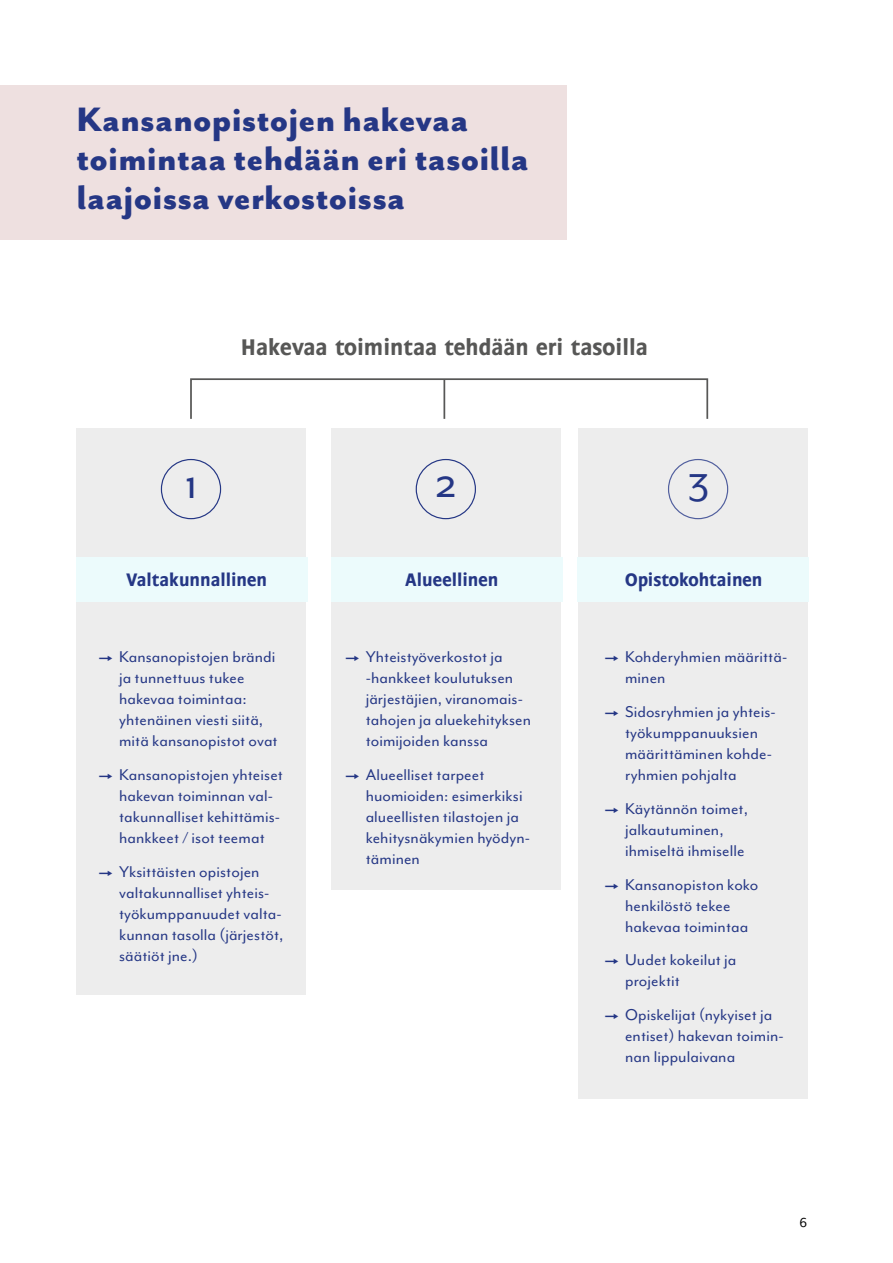
<style>
.page{position:relative;width:893px;height:1263px;background:#fff}
.page>*{position:absolute;margin:0;border:0;box-sizing:border-box;transform-origin:0 0}
.t1{font:46.5px "Mr Eaves San OT";color:#253785}
.t2{font:43.65px "Mr Eaves San OT";color:#253785;scale:1.06 1}
.t3{font:800 39px/39.3px "Mr Eaves San OT";letter-spacing:.005em;color:#253785}
.t4{font:500 22.5px "Chalfont";color:#575756}
.t5{font:18px/21px "Mr Eaves Mod OT";letter-spacing:.005em;color:#253785}
.t6{font:500 18px "Chalfont";color:#253785}
.t7{font:15px "Mr Eaves Mod OT";color:#000}
</style>
<div class="page">
<div style="left:332px;top:428px;width:229px;height:461px;background:#ededed"></div>
<div style="left:578px;top:428px;width:230px;height:671px;background:#ededed"></div>
<div style="left:77px;top:428px;width:229px;height:566px;background:#ededed"></div>
<div style="left:0;top:85px;width:567px;height:155px;background:#eee0e0"></div>
<div style="left:77px;top:558px;width:231px;height:44px;background:#ecfbfc"></div>
<div style="left:161px;top:459px;width:60px;height:60px;border:1px solid #253785;border-radius:50%"></div>
<div style="left:332px;top:558px;width:231px;height:44px;background:#ecfbfc"></div>
<div style="left:578px;top:558px;width:231px;height:44px;background:#ecfbfc"></div>
<div style="left:416px;top:459px;width:60px;height:60px;border:1px solid #253785;border-radius:50%"></div>
<div style="left:668px;top:459px;width:60px;height:60px;border:1px solid #515f9e;border-radius:50%"></div>
<svg style="left:190px;top:378px;width:519px;height:41px"></svg>
<hr style="left:443px;top:379px;width:2px;height:40px;background:#575756">
<p class="t3" style="left:77px;top:100px;width:454px">Kansanopistojen hakevaa toimintaa tehdään eri tasoilla laajoissa verkostoissa</p>
<p class="t4" style="left:241px;top:335px;width:408px">Hakevaa toimintaa tehdään eri tasoilla</p>
<p class="t1" style="left:185px;top:459px;width:14px">1</p>
<p class="t1" style="left:435px;top:458px;width:24px">2</p>
<p class="t2" style="left:687px;top:457px;width:22px">3</p>
<p class="t6" style="left:126px;top:570px;width:142px">Valtakunnallinen</p>
<p class="t6" style="left:405px;top:570px;width:95px">Alueellinen</p>
<p class="t6" style="left:625px;top:570px;width:139px">Opistokohtainen</p>
<p class="t5" style="left:119px;top:646px;width:160px">Kansanopistojen brändi ja tunnettuus tukee hakevaa toimintaa: yhtenäinen viesti siitä, mitä kansanopistot ovat</p>
<p class="t5" style="left:119px;top:764px;width:165px">Kansanopistojen yhteiset hakevan toiminnan val&shy;takunnalliset kehittämis&shy;hankkeet / isot teemat</p>
<p class="t5" style="left:119px;top:861px;width:166px">Yksittäisten opistojen valtakunnalliset yhteis&shy;työkumppanuudet valta&shy;kunnan tasolla (järjestöt, säätiöt jne.)</p>
<p class="t5" style="left:366px;top:646px;width:167px">Yhteistyöverkostot ja -hankkeet koulutuksen järjestäjien, viranomais&shy;tahojen ja aluekehityksen toimijoiden kanssa</p>
<p class="t5" style="left:366px;top:764px;width:166px">Alueelliset tarpeet huomioiden: esimerkiksi alueellisten tilastojen ja kehitysnäkymien hyödyn&shy;täminen</p>
<p class="t5" style="left:625px;top:646px;width:164px">Kohderyhmien määrittä&shy;minen</p>
<p class="t5" style="left:625px;top:701px;width:152px">Sidosryhmien ja yhteis&shy;työkumppanuuksien määrittäminen kohde&shy;ryhmien pohjalta</p>
<p class="t5" style="left:625px;top:798px;width:124px">Käytännön toimet, jalkautuminen, ihmiseltä ihmiselle</p>
<p class="t5" style="left:625px;top:874px;width:135px">Kansanopiston koko henkilöstö tekee hakevaa toimintaa</p>
<p class="t5" style="left:625px;top:950px;width:113px">Uudet kokeilut ja projektit</p>
<p class="t5" style="left:625px;top:1004px;width:160px">Opiskelijat (nykyiset ja entiset) hakevan toimin&shy;nan lippulaivana</p>
<p class="t7" style="left:799px;top:1214px;width:9px">6</p>
</div>
